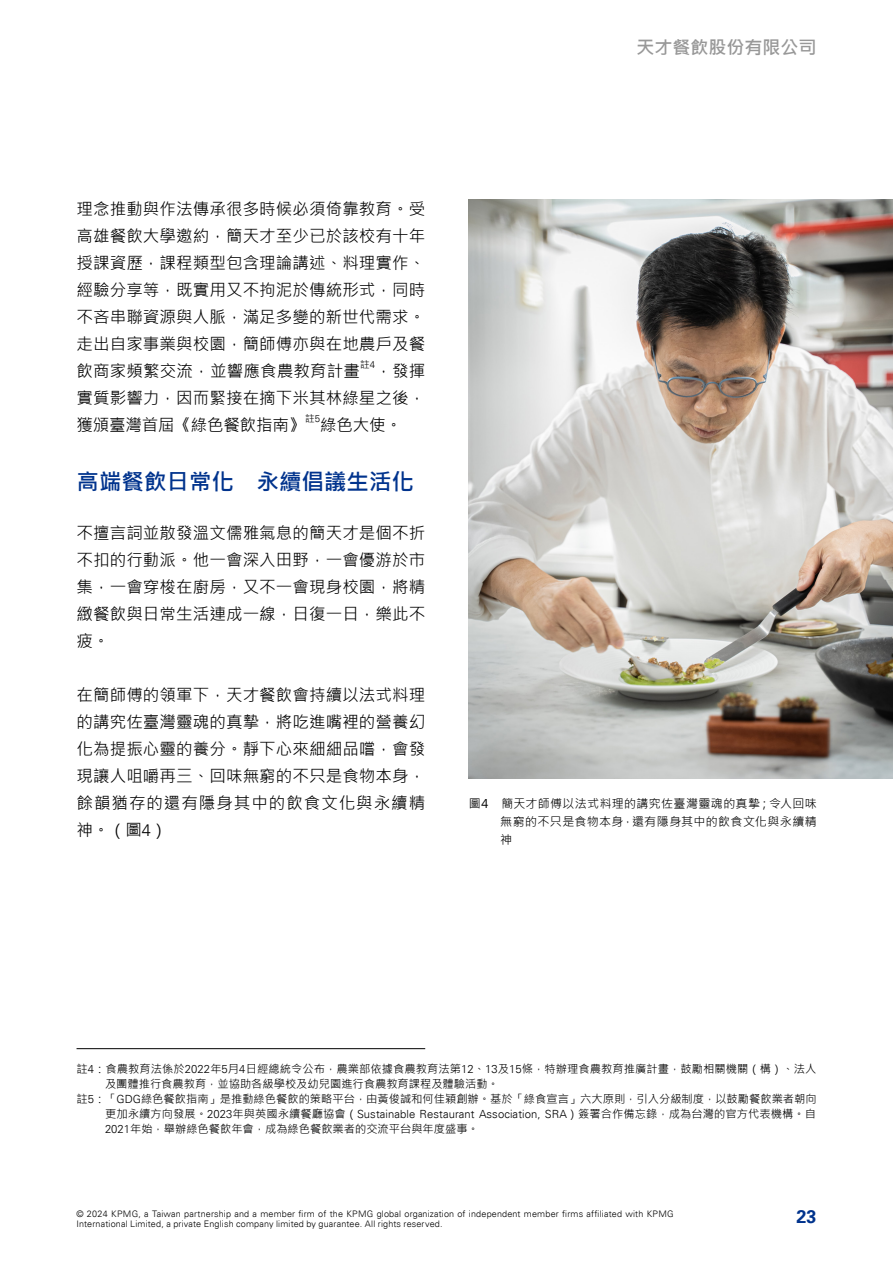
<style>
.page{position:relative;width:893px;height:1263px;background:#fff}
.page>*{position:absolute;margin:0;border:0;box-sizing:border-box;transform-origin:0 0}
.t1{font:700 22.5px "Microsoft Jheng Hei";color:#00338d}
.t2{font:700 18px "Microsoft Jheng Hei";color:#989898}
.t3{font:700 18px "Univers";color:#00338d}
.t4{font:16.5px/27px "Microsoft Jheng Hei";letter-spacing:.005em;color:#000;text-align:justify}
.t5{font:12px/18px "Microsoft Jheng Hei";letter-spacing:.035em;color:#000;text-align:justify}
.t6{font:11.25px "Microsoft Jheng Hei";color:#000}
.t7{font:9.6px "Microsoft Jheng Hei";color:#000}
.t8{font:300 9px/10.5px "Univers";letter-spacing:.02em;color:#000}
.s1{font-family:"Univers";font-weight:300}
</style>
<div class="page">
<hr style="left:77px;top:1048px;width:348px;height:1px;background:#000">
<img style="left:469px;top:200px;width:424px;height:578px">
<p class="t2" style="left:636px;top:36px;width:181px">天才餐飲股份有限公司</p>
<p class="t4" style="left:77px;top:195px;width:350px">理念推動與作法傳承很多時候必須倚靠教育。受高雄餐飲大學邀約，簡天才至少已於該校有十年授課資歷，課程類型包含理論講述、料理實作、經驗分享等，既實用又不拘泥於傳統形式，同時不吝串聯資源與人脈，滿足多變的新世代需求。走出自家事業與校園，簡師傅亦與在地農戶及餐飲商家頻繁交流，並響應食農教育計畫</p>
<p class="t7" style="left:360px;top:359px;width:17px">註<span class="s1">4</span></p>
<p class="t4" style="left:77px;top:357px;width:350px;text-indent:299px">，發揮實質影響力，因而緊接在摘下米其林綠星之後，獲頒臺灣首屆《綠色餐飲指南》</p>
<p class="t7" style="left:305px;top:413px;width:16px">註<span class="s1">5</span></p>
<p class="t4" style="left:320px;top:411px;width:83px">綠色大使。</p>
<h1 class="t1" style="left:77px;top:468px;width:339px">高端餐飲日常化　永續倡議生活化</h1>
<p class="t4" style="left:77px;top:519px;width:350px">不擅言詞並散發溫文儒雅氣息的簡天才是個不折不扣的行動派。他一會深入田野，一會優游於市集，一會穿梭在廚房，又不一會現身校園，將精緻餐飲與日常生活連成一線，日復一日，樂此不疲。</p>
<p class="t4" style="left:77px;top:681px;width:350px">在簡師傅的領軍下，天才餐飲會持續以法式料理的講究佐臺灣靈魂的真摯，將吃進嘴裡的營養幻化為提振心靈的養分。靜下心來細細品嚐，會發現讓人咀嚼再三、回味無窮的不只是食物本身，餘韻猶存的還有隱身其中的飲食文化與永續精神。（圖<span class="s1">4</span>）</p>
<p class="t5" style="left:500px;top:795px;width:318px;text-indent:-32px">圖4 簡天才師傅以法式料理的講究佐臺灣靈魂的真摯；令人回味無窮的不只是食物本身，還有隱身其中的飲食文化與永續精神</p>
<p class="t6" style="left:77px;top:1062px;width:741px">註<span class="s1">4</span>：食農教育法係於<span class="s1">2022</span>年<span class="s1">5</span>月<span class="s1">4</span>日經總統令公布，農業部依據食農教育法第<span class="s1">12</span>、<span class="s1">13</span>及<span class="s1">15</span>條，特辦理食農教育推廣計畫，鼓勵相關機關（構）、法人</p>
<p class="t6" style="left:105px;top:1077px;width:395px">及團體推行食農教育，並協助各級學校及幼兒園進行食農教育課程及體驗活動。</p>
<p class="t6" style="left:77px;top:1092px;width:742px">註<span class="s1">5</span>：「<span class="s1">GDG</span>綠色餐飲指南」是推動綠色餐飲的策略平台，由黃俊誠和何佳穎創辦。基於「綠食宣言」六大原則，引入分級制度，以鼓勵餐飲業者朝向</p>
<p class="t6" style="left:105px;top:1107px;width:713px">更加永續方向發展。<span class="s1">2023</span>年與英國永續餐廳協會（<span class="s1">Sustainable Restaurant Association, SRA</span>）簽署合作備忘錄，成為台灣的官方代表機構。自</p>
<p class="t6" style="left:105px;top:1122px;width:375px"><span class="s1">2021</span>年始，舉辦綠色餐飲年會，成為綠色餐飲業者的交流平台與年度盛事。</p>
<p class="t8" style="left:76px;top:1208px;width:599px">© 2024 KPMG, a Taiwan partnership and a member firm of the KPMG global organization of independent member firms affiliated with KPMG<br>International Limited, a private English company limited by guarantee. All rights reserved.</p>
<p class="t3" style="left:796px;top:1206px;width:22px">23</p>
</div>
